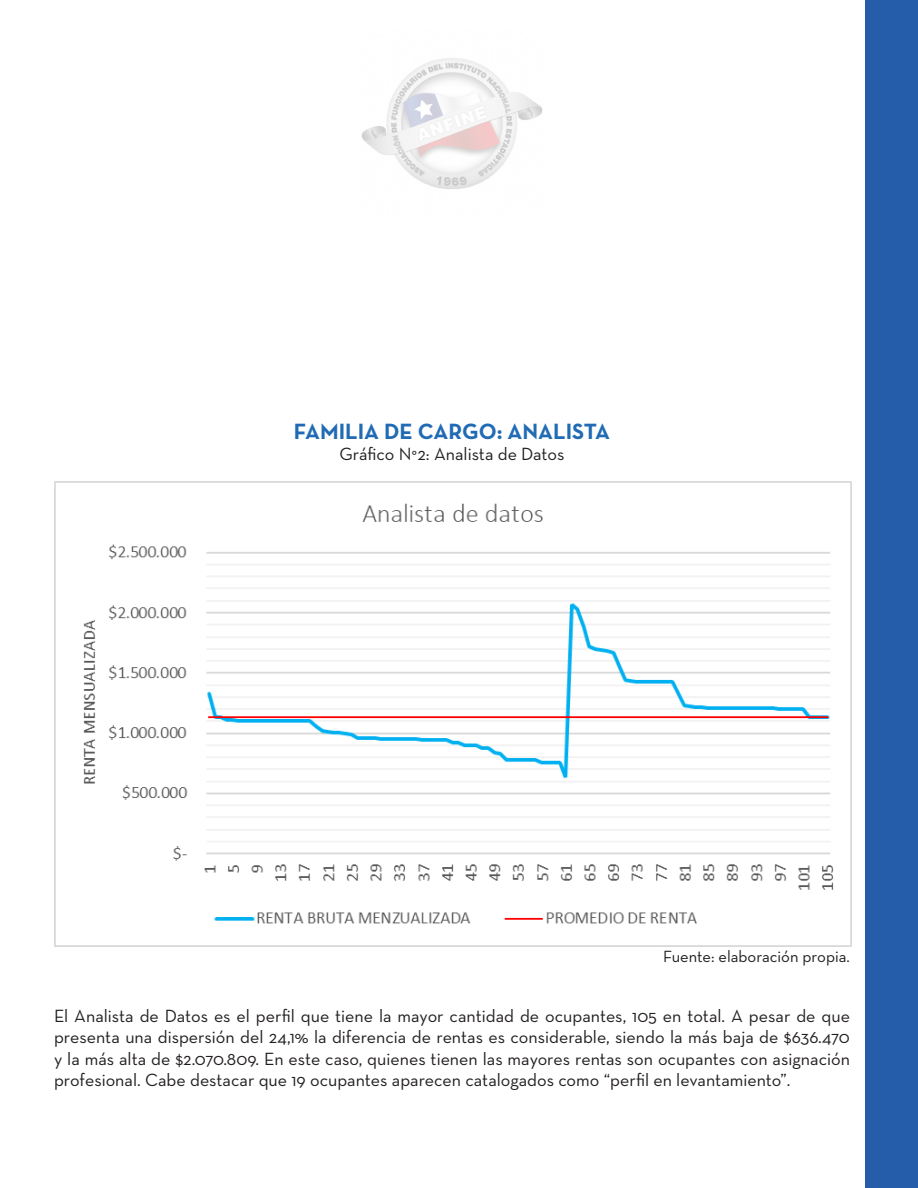
<style>
.page{position:relative;width:918px;height:1188px;background:#fff}
.page>*{position:absolute;margin:0;border:0;box-sizing:border-box;transform-origin:0 0}
.t1{font:700 22.5px "Neutra Text";color:#216bb4}
.t2{font:18px/21.6px "Neutra Text";color:#231f20;text-align:justify}
.t3{font:16.5px "Neutra Text";color:#231f20}
</style>
<div class="page">
<div style="left:865px;top:0;width:53px;height:1188px;background:#255dab"></div>
<img style="left:361px;top:58px;width:182px;height:131px">
<img style="left:54px;top:482px;width:797px;height:464px">
<p class="t1" style="left:294px;top:417px;width:318px">FAMILIA DE CARGO: ANALISTA</p>
<p class="t2" style="left:340px;top:443px;width:226px">Gráfico N°2: Analista de Datos</p>
<p class="t3" style="left:663px;top:946px;width:188px">Fuente: elaboración propia.</p>
<p class="t2" style="left:54px;top:1004px;width:797px">El Analista de Datos es el perfil que tiene la mayor cantidad de ocupantes, 105 en total. A pesar de que presenta una dispersión del 24,1% la diferencia de rentas es considerable, siendo la más baja de $636.470 y la más alta de $2.070.809. En este caso, quienes tienen las mayores rentas son ocupantes con asignación profesional. Cabe destacar que 19 ocupantes aparecen catalogados como “perfil en levantamiento”.</p>
</div>
